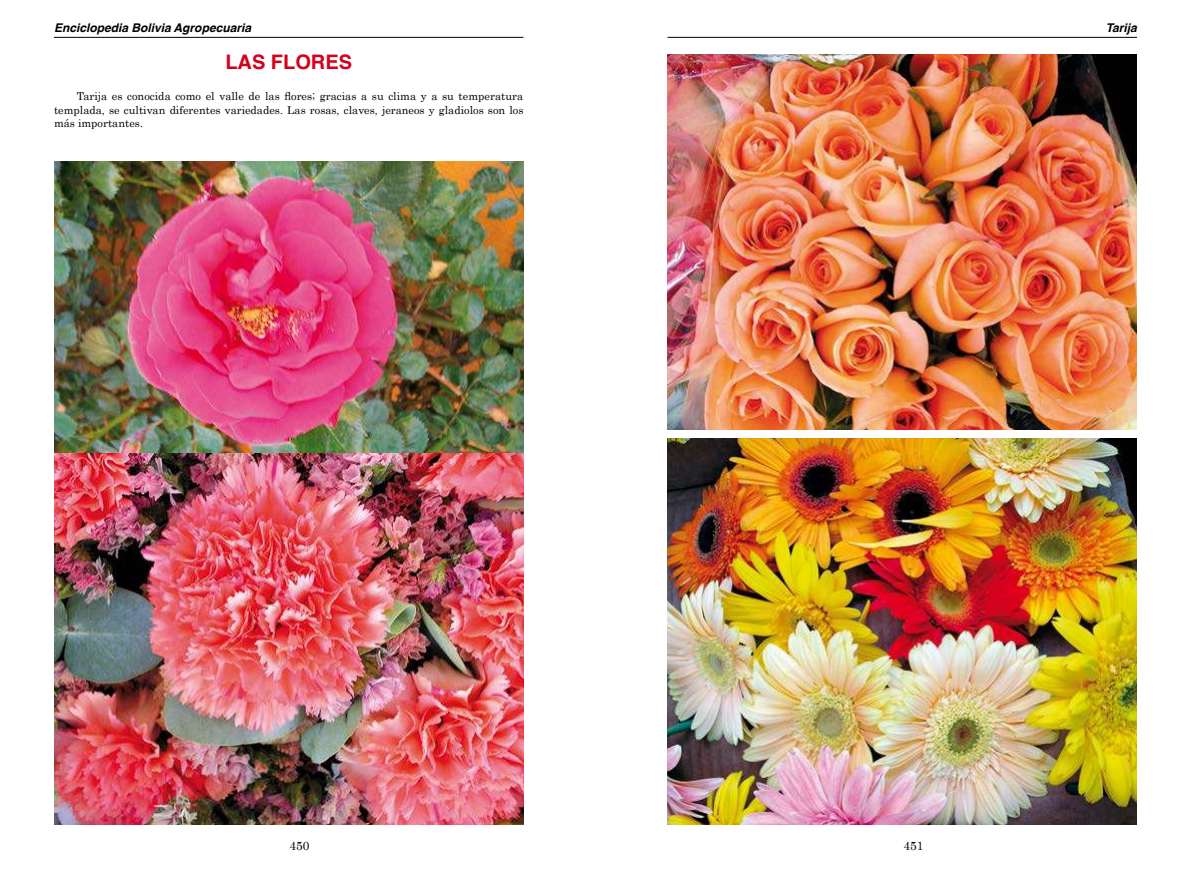
<style>
.page{position:relative;width:1191px;height:879px;background:#fff}
.page>*{position:absolute;margin:0;border:0;box-sizing:border-box;transform-origin:0 0}
.t1{font:700 20px "Helvetica";color:#d3011c}
.t2{font:italic 700 12px "Helvetica";color:#000}
.t3{font:12px "Century";color:#000}
.t4{font:11px/13.2px "Century";color:#000;text-align:justify}
</style>
<div class="page">
<hr style="left:54px;top:37px;width:469px;height:1px;background:#000">
<hr style="left:667px;top:37px;width:470px;height:1px;background:#000">
<img style="left:54px;top:161px;width:469px;height:293px">
<img style="left:54px;top:454px;width:469px;height:371px">
<img style="left:667px;top:54px;width:470px;height:376px">
<img style="left:667px;top:439px;width:470px;height:386px">
<p class="t2" style="left:54px;top:23px;width:198px">Enciclopedia Bolivia Agropecuaria</p>
<p class="t2" style="left:1105px;top:23px;width:33px">Tarija</p>
<h1 class="t1" style="left:225px;top:50px;width:128px">LAS FLORES</h1>
<p class="t4" style="left:54px;top:89px;width:471px;text-indent:23px">Tarija es conocida como el valle de las flores; gracias a su clima y a su temperatura templada, se cultivan diferentes variedades. Las rosas, claves, jeraneos y gladiolos son los más importantes.</p>
<p class="t3" style="left:289px;top:841px;width:22px">450</p>
<p class="t3" style="left:903px;top:841px;width:22px">451</p>
</div>
